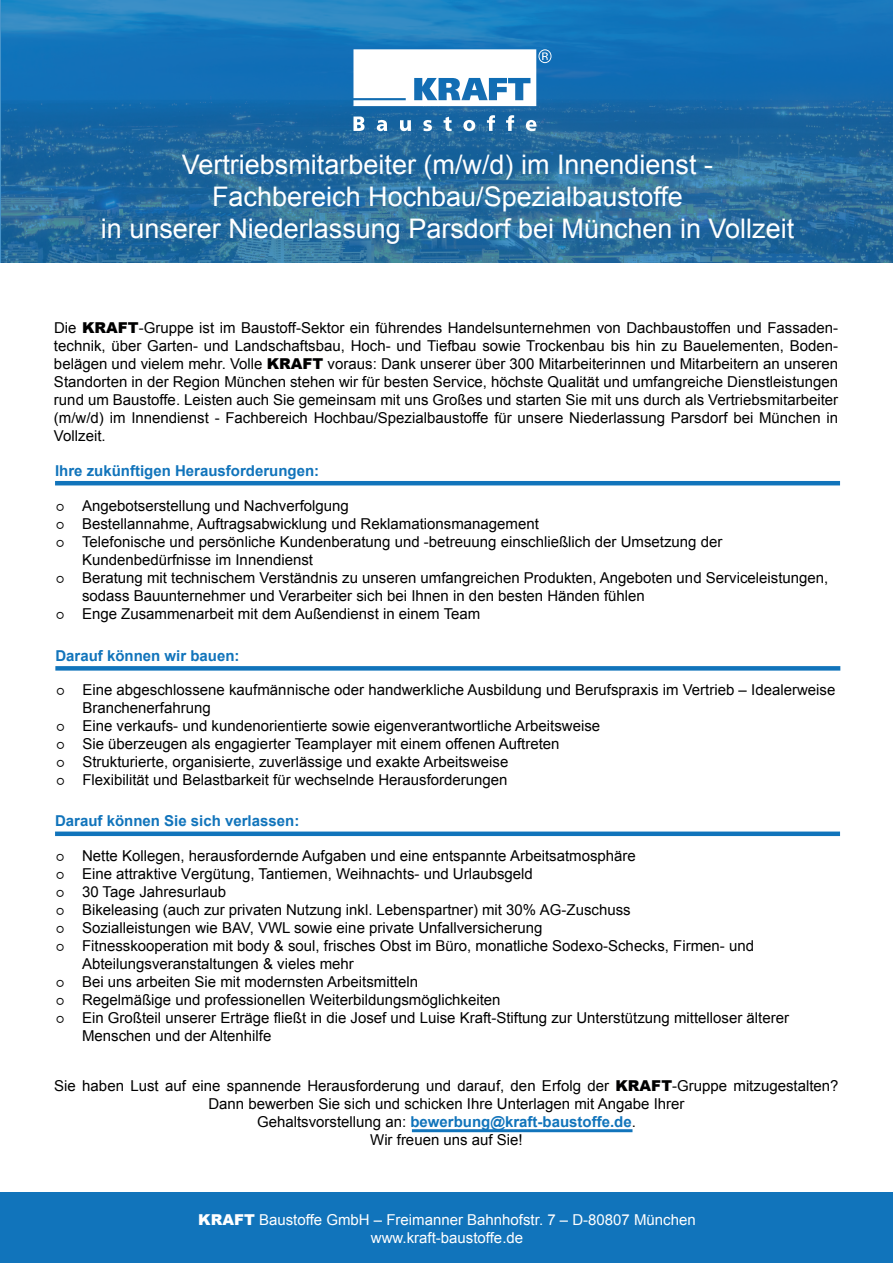
<style>
.page{position:relative;width:893px;height:1263px;background:#fff}
.page>*{position:absolute;margin:0;border:0;box-sizing:border-box;transform-origin:0 0}
.t1{font:27px/32.4px "Arial";color:#fff;text-align:center}
.t2{font:15px/18px "Arial";color:#000001;text-align:center}
.t3{font:700 15px "Arial";color:#1174bb}
.t4{font:15px/18px "Arial";color:#fff;text-align:center}
.s1{font-weight:900}
.s2{font-weight:700;color:#1174bb}
</style>
<div class="page">
<div style="left:0;top:1193px;width:893px;height:70px;background:#1174bb"></div>
<svg style="left:0;top:0;width:893px;height:262px;background:#206fa9"></svg>
<div style="left:55px;top:831px;width:785px;height:5px;background:#1174bb"></div>
<hr style="left:55px;top:481px;width:785px;height:4px;background:#1174bb">
<div style="left:55px;top:666px;width:785px;height:5px;background:#1174bb"></div>
<hr style="left:412px;top:1129px;width:220px;height:3px;background:#1174bb">
<svg style="left:353px;top:117px;width:12px;height:14px"></svg>
<svg style="left:377px;top:120px;width:10px;height:11px"></svg>
<svg style="left:400px;top:120px;width:11px;height:11px"></svg>
<svg style="left:423px;top:120px;width:9px;height:11px"></svg>
<svg style="left:444px;top:117px;width:8px;height:14px"></svg>
<svg style="left:463px;top:120px;width:12px;height:11px"></svg>
<svg style="left:487px;top:115px;width:8px;height:16px"></svg>
<svg style="left:506px;top:115px;width:8px;height:16px"></svg>
<svg style="left:526px;top:120px;width:11px;height:11px"></svg>
<svg style="left:353px;top:49px;width:198px;height:57px"></svg>
<h1 class="t1" style="left:101px;top:148px;width:695px">Vertriebsmitarbeiter (m/w/d) im Innendienst -<br>Fachbereich Hochbau/Spezialbaustoffe<br>in unserer Niederlassung Parsdorf bei München in Vollzeit</h1>
<p class="t2" style="left:54px;top:319px;width:786px;text-align:justify">Die <span class="s1">KRAFT</span>-Gruppe ist im Baustoff-Sektor ein führendes Handelsunternehmen von Dachbaustoffen und Fassaden&shy;technik, über Garten- und Landschaftsbau, Hoch- und Tiefbau sowie Trockenbau bis hin zu Bauelementen, Boden&shy;belägen und vielem mehr. Volle <span class="s1">KRAFT</span> voraus: Dank unserer über 300 Mitarbeiterinnen und Mitarbeitern an unseren Standorten in der Region München stehen wir für besten Service, höchste Qualität und umfangreiche Dienstleistungen rund um Baustoffe. Leisten auch Sie gemeinsam mit uns Großes und starten Sie mit uns durch als Vertriebsmitarbeiter (m/w/d) im Innendienst - Fachbereich Hochbau/Spezialbaustoffe für unsere Niederlassung Parsdorf bei München in Vollzeit.</p>
<p class="t3" style="left:55px;top:460px;width:266px">Ihre zukünftigen Herausforderungen:</p>
<p class="t2" style="left:55px;top:497px;width:295px">⚪ Angebotserstellung und Nachverfolgung</p>
<p class="t2" style="left:55px;top:515px;width:485px">⚪ Bestellannahme, Auftragsabwicklung und Reklamationsmanagement</p>
<p class="t2" style="left:55px;top:533px;width:669px">⚪ Telefonische und persönliche Kundenberatung und -betreuung einschließlich der Umsetzung der</p>
<p class="t2" style="left:82px;top:551px;width:232px">Kundenbedürfnisse im Innendienst</p>
<p class="t2" style="left:55px;top:569px;width:775px">⚪ Beratung mit technischem Verständnis zu unseren umfangreichen Produkten, Angeboten und Serviceleistungen,</p>
<p class="t2" style="left:82px;top:587px;width:564px">sodass Bauunternehmer und Verarbeiter sich bei Ihnen in den besten Händen fühlen</p>
<p class="t2" style="left:55px;top:605px;width:427px">⚪ Enge Zusammenarbeit mit dem Außendienst in einem Team</p>
<p class="t3" style="left:55px;top:646px;width:186px">Darauf können wir bauen:</p>
<p class="t2" style="left:55px;top:681px;width:781px">⚪ Eine abgeschlossene kaufmännische oder handwerkliche Ausbildung und Berufspraxis im Vertrieb – Idealerweise</p>
<p class="t2" style="left:82px;top:699px;width:130px">Branchenerfahrung</p>
<p class="t2" style="left:55px;top:717px;width:546px">⚪ Eine verkaufs- und kundenorientierte sowie eigenverantwortliche Arbeitsweise</p>
<p class="t2" style="left:55px;top:735px;width:506px">⚪ Sie überzeugen als engagierter Teamplayer mit einem offenen Auftreten</p>
<p class="t2" style="left:55px;top:753px;width:455px">⚪ Strukturierte, organisierte, zuverlässige und exakte Arbeitsweise</p>
<p class="t2" style="left:55px;top:771px;width:454px">⚪ Flexibilität und Belastbarkeit für wechselnde Herausforderungen</p>
<p class="t3" style="left:55px;top:811px;width:246px">Darauf können Sie sich verlassen:</p>
<p class="t2" style="left:55px;top:847px;width:582px">⚪ Nette Kollegen, herausfordernde Aufgaben und eine entspannte Arbeitsatmosphäre</p>
<p class="t2" style="left:55px;top:865px;width:479px">⚪ Eine attraktive Vergütung, Tantiemen, Weihnachts- und Urlaubsgeld</p>
<p class="t2" style="left:55px;top:883px;width:172px">⚪ 30 Tage Jahresurlaub</p>
<p class="t2" style="left:55px;top:901px;width:577px">⚪ Bikeleasing (auch zur privaten Nutzung inkl. Lebenspartner) mit 30% AG-Zuschuss</p>
<p class="t2" style="left:55px;top:919px;width:489px">⚪ Sozialleistungen wie BAV, VWL sowie eine private Unfallversicherung</p>
<p class="t2" style="left:55px;top:937px;width:700px">⚪ Fitnesskooperation mit body &amp; soul, frisches Obst im Büro, monatliche Sodexo-Schecks, Firmen- und</p>
<p class="t2" style="left:82px;top:955px;width:273px">Abteilungsveranstaltungen &amp; vieles mehr</p>
<p class="t2" style="left:55px;top:973px;width:365px">⚪ Bei uns arbeiten Sie mit modernsten Arbeitsmitteln</p>
<p class="t2" style="left:55px;top:991px;width:447px">⚪ Regelmäßige und professionellen Weiterbildungsmöglichkeiten</p>
<p class="t2" style="left:55px;top:1009px;width:735px">⚪ Ein Großteil unserer Erträge fließt in die Josef und Luise Kraft-Stiftung zur Unterstützung mittelloser älterer</p>
<p class="t2" style="left:82px;top:1027px;width:191px">Menschen und der Altenhilfe</p>
<p class="t2" style="left:54px;top:1077px;width:786px">Sie haben Lust auf eine spannende Herausforderung und darauf, den Erfolg der <span class="s1">KRAFT</span>-Gruppe mitzugestalten?<br>Dann bewerben Sie sich und schicken Ihre Unterlagen mit Angabe Ihrer<br>Gehaltsvorstellung an: <span class="s2">bewerbung@kraft-baustoffe.de</span>.<br>Wir freuen uns auf Sie!</p>
<p class="t4" style="left:198px;top:1210px;width:499px"><span class="s1">KRAFT</span> Baustoffe GmbH – Freimanner Bahnhofstr. 7 – D-80807 München www.kraft-baustoffe.de</p>
</div>
